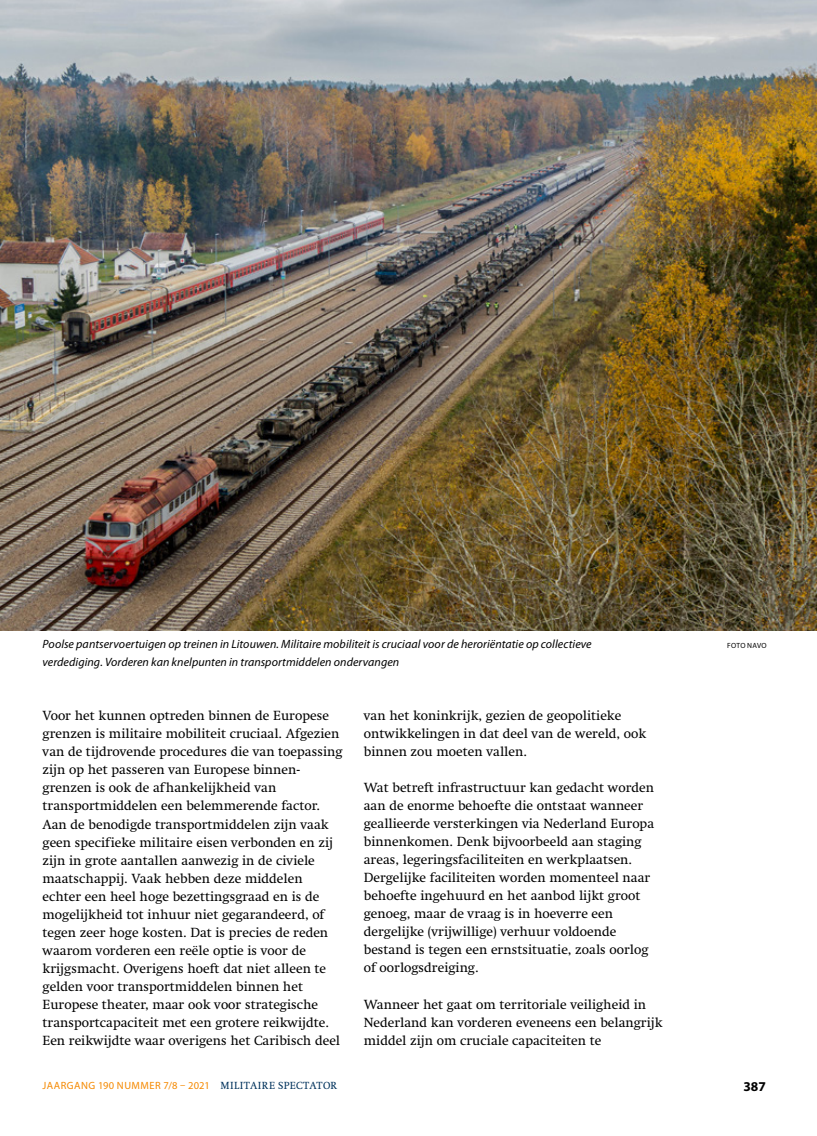
<style>
.page{position:relative;width:817px;height:1136px;background:#fff}
.page>*{position:absolute;margin:0;border:0;box-sizing:border-box;transform-origin:0 0}
.t1{font:13.5px/18px "Swift LT Std";color:#000}
.t2{font:700 13.5px "Myriad Pro";color:#000}
.t3{font:italic 12px/18px "Myriad Pro";letter-spacing:.005em;color:#000}
.t4{font:10.5px "Myriad Pro";letter-spacing:.045em;color:#f58900}
.t5{font:7.5px "Myriad Pro";letter-spacing:.025em;color:#000}
.s1{font-family:"Swift LT Std";color:#00325c}
</style>
<div class="page">
<img style="left:0;top:0;width:816px;height:630px">
<p class="t3" style="left:43px;top:635px;width:550px">Poolse pantservoertuigen op treinen in Litouwen. Militaire mobiliteit is cruciaal voor de heroriëntatie op collectieve verdediging. Vorderen kan knelpunten in transportmiddelen ondervangen</p>
<p class="t5" style="left:727px;top:641px;width:41px">FOTO NAVO</p>
<p class="t1" style="left:43px;top:707px;width:301px">Voor het kunnen optreden binnen de Europese grenzen is militaire mobiliteit cruciaal. Afgezien van de tijdrovende procedures die van toepassing zijn op het passeren van Europese binnen&shy;grenzen is ook de afhankelijkheid van transportmiddelen een belemmerende factor.<br>Aan de benodigde transportmiddelen zijn vaak geen specifieke militaire eisen verbonden en zij zijn in grote aantallen aanwezig in de civiele maatschappij. Vaak hebben deze middelen echter een heel hoge bezettingsgraad en is de mogelijkheid tot inhuur niet gegarandeerd, of tegen zeer hoge kosten. Dat is precies de reden waarom vorderen een reële optie is voor de krijgsmacht. Overigens hoeft dat niet alleen te gelden voor transportmiddelen binnen het Europese theater, maar ook voor strategische transportcapaciteit met een grotere reikwijdte.<br>Een reikwijdte waar overigens het Caribisch deel</p>
<p class="t1" style="left:364px;top:707px;width:284px">van het koninkrijk, gezien de geopolitieke ontwikkelingen in dat deel van de wereld, ook binnen zou moeten vallen.</p>
<p class="t1" style="left:364px;top:779px;width:292px">Wat betreft infrastructuur kan gedacht worden aan de enorme behoefte die ontstaat wanneer geallieerde versterkingen via Nederland Europa binnenkomen. Denk bijvoorbeeld aan staging areas, legeringsfaciliteiten en werkplaatsen.<br>Dergelijke faciliteiten worden momenteel naar behoefte ingehuurd en het aanbod lijkt groot genoeg, maar de vraag is in hoeverre een dergelijke (vrijwillige) verhuur voldoende bestand is tegen een ernstsituatie, zoals oorlog of oorlogsdreiging.</p>
<p class="t1" style="left:364px;top:995px;width:300px">Wanneer het gaat om territoriale veiligheid in<br>Nederland kan vorderen eveneens een belangrijk middel zijn om cruciale capaciteiten te</p>
<p class="t4" style="left:43px;top:1078px;width:296px">JAARGANG 190 NUMMER 7/8 – 2021 <span class="s1">MILITAIRE SPECTATOR</span></p>
<p class="t2" style="left:743px;top:1077px;width:24px">387</p>
</div>
